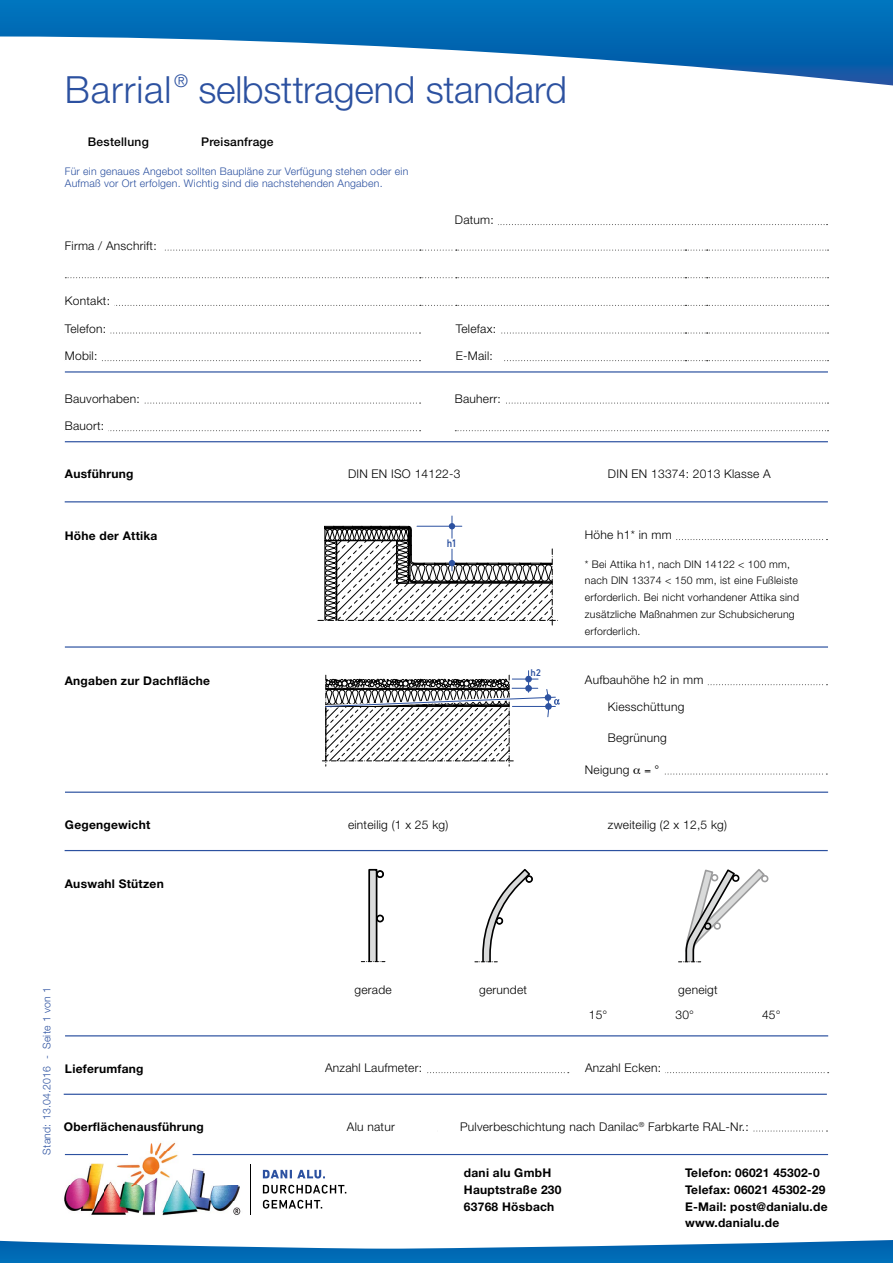
<style>
.page{position:relative;width:893px;height:1263px;background:#fff}
.page>*{position:absolute;margin:0;border:0;box-sizing:border-box;transform-origin:0 0}
.t1{font:300 37.5px "Helvetica Neue LT Pro";letter-spacing:-.005em;color:#2c51a0}
.t2{font:300 12px "Helvetica Neue LT Pro";letter-spacing:.02em;color:#000}
.t3{font:700 12px/16.8px "Helvetica Neue LT Pro";letter-spacing:.02em;color:#000}
.t4{font:500 12px "Helvetica Neue LT Pro";letter-spacing:.02em;color:#000}
.t5{font:500 11.25px "DIN Next LT Pro";color:#2c51a0;scale:.9 1}
.t6{font:300 10.5px/16.8px "Helvetica Neue LT Pro";letter-spacing:.02em;color:#000}
.t7{font:300 10.5px/12px "Helvetica Neue LT Pro";letter-spacing:.02em;color:#2c51a0}
.t8{font:500 9.9px "DIN Next LT Pro";color:#2c51a0}
.s1{color:#fff}
</style>
<div class="page">
<svg style="left:0;top:0;width:893px;height:86px"></svg>
<svg style="left:0;top:1240px;width:893px;height:23px"></svg>
<hr style="left:65px;top:441px;width:763px;height:1px;background:#2c51a0">
<hr style="left:65px;top:371px;width:763px;height:2px;background:#2c51a0">
<hr style="left:65px;top:646px;width:763px;height:2px;background:#2c51a0">
<hr style="left:65px;top:791px;width:763px;height:2px;background:#2c51a0">
<hr style="left:65px;top:850px;width:763px;height:1px;background:#2c51a0">
<hr style="left:65px;top:501px;width:763px;height:1px;background:#2c51a0">
<hr style="left:64px;top:1094px;width:763px;height:1px;background:#2c51a0">
<hr style="left:65px;top:1035px;width:763px;height:1px;background:#2c51a0">
<svg style="left:144px;top:403px;width:277px;height:1px"></svg>
<svg style="left:108px;top:430px;width:313px;height:1px"></svg>
<svg style="left:506px;top:403px;width:322px;height:1px"></svg>
<svg style="left:455px;top:430px;width:373px;height:1px"></svg>
<svg style="left:164px;top:250px;width:665px;height:1px"></svg>
<svg style="left:65px;top:277px;width:764px;height:1px"></svg>
<svg style="left:114px;top:305px;width:715px;height:1px"></svg>
<svg style="left:110px;top:333px;width:310px;height:1px"></svg>
<svg style="left:501px;top:333px;width:328px;height:1px"></svg>
<svg style="left:102px;top:360px;width:318px;height:1px"></svg>
<svg style="left:504px;top:360px;width:325px;height:1px"></svg>
<svg style="left:498px;top:224px;width:329px;height:1px"></svg>
<img style="left:64px;top:1142px;width:191px;height:74px">
<svg style="left:263px;top:1170px;width:62px;height:8px"></svg>
<svg style="left:263px;top:1185px;width:83px;height:8px"></svg>
<svg style="left:263px;top:1200px;width:59px;height:8px"></svg>
<hr style="left:250px;top:1163px;width:1px;height:51px;background:#000">
<hr style="left:65px;top:1154px;width:63px;height:1px;background:#2c51a0">
<hr style="left:193px;top:1154px;width:635px;height:1px;background:#2c51a0">
<svg style="left:753px;top:1130px;width:74px;height:1px"></svg>
<svg style="left:427px;top:1072px;width:142px;height:1px"></svg>
<svg style="left:665px;top:1072px;width:164px;height:1px"></svg>
<div style="left:376px;top:914px;width:8px;height:8px;border:2px solid #000;border-radius:50%"></div>
<div style="left:369px;top:870px;width:8px;height:92px;background:#dbdcdc"></div>
<div style="left:368px;top:869px;width:9px;height:93px;border:2px solid #000"></div>
<div style="left:376px;top:870px;width:8px;height:8px;border:2px solid #000;border-radius:50%"></div>
<div style="left:377px;top:871px;width:7px;height:7px;border:1px solid #000;border-radius:50%"></div>
<svg style="left:361px;top:961px;width:24px;height:1px"></svg>
<div style="left:525px;top:875px;width:8px;height:8px;border:2px solid #000;border-radius:50%"></div>
<svg style="left:475px;top:868px;width:57px;height:95px"></svg>
<svg style="left:678px;top:869px;width:91px;height:94px"></svg>
<svg style="left:318px;top:516px;width:240px;height:110px"></svg>
<hr style="left:417px;top:526px;width:45px;height:1px;background:#2c51a0">
<svg style="left:676px;top:539px;width:151px;height:1px"></svg>
<svg style="left:322px;top:671px;width:238px;height:95px"></svg>
<svg style="left:707px;top:684px;width:120px;height:1px"></svg>
<svg style="left:664px;top:773px;width:163px;height:2px"></svg>
<h1 class="t1" style="left:65px;top:67px;width:503px">Barrial <sup>®</sup> selbsttragend standard</h1>
<p class="t4" style="left:88px;top:134px;width:62px">Bestellung</p>
<p class="t4" style="left:201px;top:134px;width:74px">Preisanfrage</p>
<p class="t7" style="left:65px;top:165px;width:345px">Für ein genaues Angebot sollten Baupläne zur Verfügung stehen oder ein<br>Aufmaß vor Ort erfolgen. Wichtig sind die nachstehenden Angaben.</p>
<p class="t2" style="left:65px;top:238px;width:97px">Firma / Anschrift:<span class="s1">.</span></p>
<p class="t2" style="left:455px;top:213px;width:40px">Datum:</p>
<p class="t2" style="left:65px;top:293px;width:47px">Kontakt:</p>
<p class="t2" style="left:65px;top:321px;width:43px">Telefon:</p>
<p class="t2" style="left:456px;top:321px;width:42px">Telefax:</p>
<p class="t2" style="left:65px;top:349px;width:34px">Mobil:</p>
<p class="t2" style="left:456px;top:349px;width:46px">E-Mail:<span class="s1">..</span></p>
<p class="t2" style="left:65px;top:391px;width:76px">Bauvorhaben:</p>
<p class="t2" style="left:455px;top:391px;width:47px">Bauherr:</p>
<p class="t2" style="left:65px;top:419px;width:41px">Bauort:</p>
<p class="t3" style="left:65px;top:465px;width:70px">Ausführung</p>
<p class="t2" style="left:348px;top:467px;width:114px">DIN EN ISO 14122-3</p>
<p class="t2" style="left:608px;top:467px;width:164px">DIN EN 13374: 2013 Klasse A</p>
<p class="t3" style="left:65px;top:527px;width:94px">Höhe der Attika</p>
<p class="t3" style="left:65px;top:672px;width:147px">Angaben zur Dachfläche</p>
<p class="t5" style="left:447px;top:537px;width:13px">h1</p>
<p class="t8" style="left:531px;top:667px;width:12px">h2</p>
<p class="t2" style="left:585px;top:527px;width:88px">Höhe h1* in mm</p>
<p class="t6" style="left:585px;top:555px;width:216px">* Bei Attika h1, nach DIN 14122 &lt; 100 mm, nach DIN 13374 &lt; 150 mm, ist eine Fußleiste erforderlich. Bei nicht vorhandener Attika sind zusätzliche Maßnahmen zur Schubsicherung erforderlich.</p>
<p class="t2" style="left:585px;top:673px;width:120px">Aufbauhöhe h2 in mm</p>
<p class="t2" style="left:608px;top:699px;width:78px">Kiesschüttung</p>
<p class="t2" style="left:608px;top:731px;width:61px">Begrünung</p>
<p class="t2" style="left:585px;top:762px;width:46px">Neigung</p>
<p class="t3" style="left:65px;top:816px;width:87px">Gegengewicht</p>
<p class="t2" style="left:348px;top:817px;width:102px">einteilig (1 x 25 kg)</p>
<p class="t2" style="left:608px;top:817px;width:121px">zweiteilig (2 x 12,5 kg)</p>
<p class="t3" style="left:65px;top:875px;width:100px">Auswahl Stützen</p>
<p class="t7" style="left:41px;top:1154px;width:169px;rotate:-90deg">Stand: 13.04.2016 - Seite 1 von 1</p>
<p class="t2" style="left:354px;top:983px;width:39px">gerade</p>
<p class="t2" style="left:479px;top:983px;width:49px">gerundet</p>
<p class="t2" style="left:678px;top:983px;width:41px">geneigt</p>
<p class="t2" style="left:589px;top:1008px;width:20px">15°</p>
<p class="t2" style="left:675px;top:1008px;width:20px">30°</p>
<p class="t2" style="left:762px;top:1008px;width:20px">45°</p>
<p class="t3" style="left:65px;top:1059px;width:80px">Lieferumfang</p>
<p class="t2" style="left:325px;top:1060px;width:98px">Anzahl Laufmeter:</p>
<p class="t2" style="left:585px;top:1060px;width:78px">Anzahl Ecken:</p>
<p class="t3" style="left:64px;top:1118px;width:141px">Oberflächenausführung</p>
<p class="t2" style="left:347px;top:1119px;width:49px">Alu natur</p>
<p class="t2" style="left:460px;top:1119px;width:290px">Pulverbeschichtung nach Danilac<sup>®</sup> Farbkarte RAL-Nr.:</p>
<p class="t3" style="left:464px;top:1164px;width:99px">dani alu GmbH<br>Hauptstraße 230<br>63768 Hösbach</p>
<p class="t3" style="left:685px;top:1164px;width:144px">Telefon: 06021 45302-0<br>Telefax: 06021 45302-29<br>E-Mail: post@danialu.de www.danialu.de</p>
</div>
